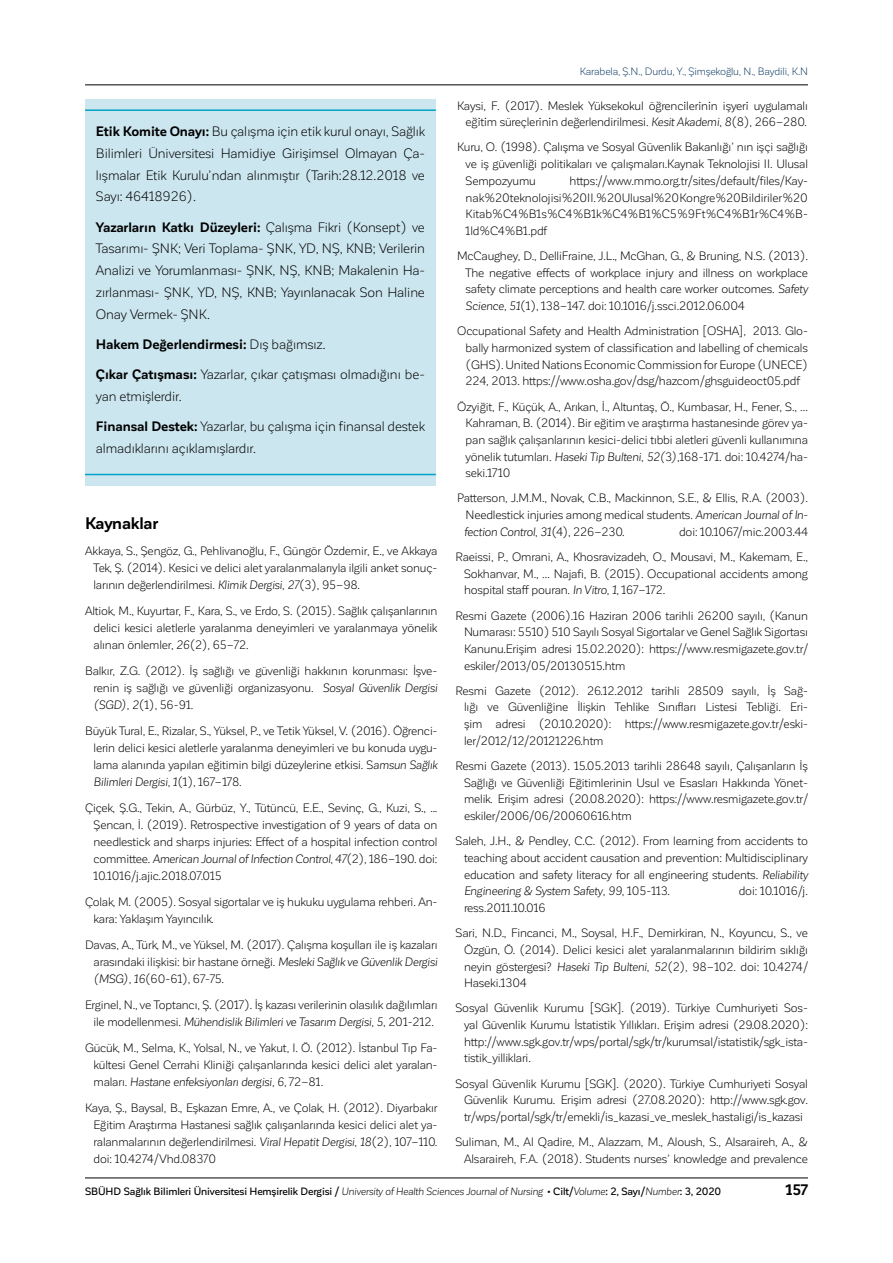
<style>
.page{position:relative;width:893px;height:1263px;background:#fff}
.page>*{position:absolute;margin:0;border:0;box-sizing:border-box;transform-origin:0 0}
.t1{font:700 16.5px "Corporative Sans";letter-spacing:-.015em;color:#000}
.t2{font:700 15px "Corporative Sans";color:#000}
.t3{font:13.5px/21.8px "Corporative Sans";letter-spacing:-.01em;color:#000;text-align:justify}
.t4{font:700 13.5px "Corporative Sans";letter-spacing:-.005em;color:#000}
.t5{font:12px/16.6px "Corporative Sans";letter-spacing:-.015em;color:#000;text-align:justify}
.t6{font:500 10.5px "Corporative Sans";letter-spacing:-.01em;color:#000}
.t7{font:10.5px "Corporative Sans";letter-spacing:-.015em;color:#123d65}
.s1{font-weight:700}
.s2{font-weight:400}
.s3{font-style:italic}
.s4{font-weight:400;font-style:italic}
</style>
<div class="page">
<hr style="left:85px;top:85px;width:723px;height:1px;background:#000">
<hr style="left:85px;top:1178px;width:723px;height:1px;background:#000">
<div style="left:85px;top:100px;width:351px;height:386px;background:#cce6ef"></div>
<hr style="left:85px;top:109px;width:351px;height:2px;background:#00a2c7">
<hr style="left:85px;top:474px;width:351px;height:1px;background:#00a2c7">
<p class="t3" style="left:96px;top:121px;width:330px"><span class="s1">Etik Komite Onayı:</span> Bu çalışma için etik kurul onayı, Sağlık Bilimleri Üniversitesi Hamidiye Girişimsel Olmayan Ça&shy;lışmalar Etik Kurulu’ndan alınmıştır (Tarih:28.12.2018 ve Sayı: 46418926).</p>
<p class="t3" style="left:96px;top:216px;width:330px"><span class="s1">Yazarların Katkı Düzeyleri:</span> Çalışma Fikri (Konsept) ve Tasarımı- ŞNK; Veri Toplama- ŞNK, YD, NŞ, KNB; Verilerin Analizi ve Yorumlanması- ŞNK, NŞ, KNB; Makalenin Ha&shy;zırlanması- ŞNK, YD, NŞ, KNB; Yayınlanacak Son Haline Onay Vermek- ŞNK.</p>
<p class="t4" style="left:96px;top:337px;width:231px">Hakem Değerlendirmesi: <span class="s2">Dış bağımsız.</span></p>
<p class="t3" style="left:96px;top:364px;width:330px"><span class="s1">Çıkar Çatışması:</span> Yazarlar, çıkar çatışması olmadığını be&shy;yan etmişlerdir.</p>
<p class="t3" style="left:96px;top:416px;width:330px"><span class="s1">Finansal Destek:</span> Yazarlar, bu çalışma için finansal destek almadıklarını açıklamışlardır.</p>
<h1 class="t1" style="left:85px;top:514px;width:75px">Kaynaklar</h1>
<p class="t5" style="left:94px;top:542px;width:345px;line-height:17.1px;text-indent:-9px">Akkaya, S., Şengöz, G., Pehlivanoğlu, F., Güngör Özdemir, E., ve Akkaya Tek, Ş. (2014). Kesici ve delici alet yaralanmalarıyla ilgili anket sonuç&shy;larının değerlendirilmesi. <span class="s3">Klimik Dergisi</span>, <span class="s3">27</span>(3), 95–98.</p>
<p class="t5" style="left:94px;top:602px;width:345px;line-height:17.1px;text-indent:-9px">Altiok, M., Kuyurtar, F., Kara, S., ve Erdo, S. (2015). Sağlık çalışanlarının delici kesici aletlerle yaralanma deneyimleri ve yaralanmaya yönelik alınan önlemler, <span class="s3">26</span>(2), 65–72.</p>
<p class="t5" style="left:94px;top:662px;width:345px;line-height:17.1px;text-indent:-9px">Balkır, Z.G. (2012). İş sağlığı ve güvenliği hakkının korunması: İşve&shy;renin iş sağlığı ve güvenliği organizasyonu. <span class="s3">Sosyal Güvenlik Dergisi (SGD)</span>, <span class="s3">2</span>(1), 56-91.</p>
<p class="t5" style="left:94px;top:722px;width:345px;line-height:17.1px;text-indent:-9px">Büyük Tural, E., Rizalar, S., Yüksel, P., ve Tetik Yüksel, V. (2016). Öğrenci&shy;lerin delici kesici aletlerle yaralanma deneyimleri ve bu konuda uygu&shy;lama alanında yapılan eğitimin bilgi düzeylerine etkisi. S<span class="s3">amsun Sağlık Bilimleri Dergisi</span>, <span class="s3">1</span>(1), 167–178.</p>
<p class="t5" style="left:94px;top:799px;width:345px;line-height:17.1px;text-indent:-9px">Çiçek, Ş.G., Tekin, A., Gürbüz, Y., Tütüncü, E.E., Sevinç, G., Kuzi, S., ...<br>Şencan, İ. (2019). Retrospective investigation of 9 years of data on needlestick and sharps injuries: Effect of a hospital infection control committee. <span class="s3">American Journal of Infection Control</span>, <span class="s3">47</span>(2), 186–190. doi:<br>10.1016/j.ajic.2018.07.015</p>
<p class="t5" style="left:94px;top:893px;width:345px;line-height:17.1px;text-indent:-9px">Çolak, M. (2005). Sosyal sigortalar ve iş hukuku uygulama rehberi. An&shy;kara: Yaklaşım Yayıncılık.</p>
<p class="t5" style="left:94px;top:936px;width:345px;line-height:17.1px;text-indent:-9px">Davas, A., Türk, M., ve Yüksel, M. (2017). Çalışma koşulları ı̇le ı̇ş kazaları arasındakı̇ı̇lı̇şkı̇sı̇: bı̇r hastane ö rneğı̇. <span class="s3">Mesleki Sağlık ve Güvenlik Dergisi (MSG)</span>, <span class="s3">16</span>(60-61), 67-75.</p>
<p class="t5" style="left:85px;top:996px;width:354px;line-height:17.1px;text-align:center">Erginel, N., ve Toptancı, Ş. (2017). İş kazası verilerinin olasılık dağılımları ile modellenmesi. <span class="s3">Mühendislik Bilimleri ve Tasarım Dergisi</span>, <span class="s3">5</span>, 201-212.</p>
<p class="t5" style="left:94px;top:1039px;width:345px;line-height:17.1px;text-indent:-9px">Gücük, M., Selma, K., Yolsal, N., ve Yakut, I. Ö. (2012). İstanbul Tıp Fa&shy;kültesi Genel Cerrahi Kliniği çalışanlarında kesici delici alet yaralan&shy;maları. <span class="s3">Hastane enfeksiyonları dergisi</span>, <span class="s3">6</span>, 72–81.</p>
<p class="t5" style="left:94px;top:1099px;width:345px;line-height:17.1px;text-indent:-9px">Kaya, Ş., Baysal, B., Eşkazan Emre, A., ve Çolak, H. (2012). Diyarbakır Eğitim Araştırma Hastanesi sağlık çalışanlarında kesici delici alet ya&shy;ralanmalarının değerlendirilmesi. <span class="s3">Viral Hepatit Dergisi</span>, <span class="s3">18</span>(2), 107–110. doi: 10.4274/Vhd.08370</p>
<p class="t7" style="left:580px;top:66px;width:230px">Karabela, Ş.N., Durdu, Y., Şimşekoğlu, N., Baydili, K.N</p>
<p class="t5" style="left:457px;top:97px;width:352px;text-align:right">Kaysi, F. (2017). Meslek Yüksekokul öğrenci̇leri̇ni̇n ı̇şyeri̇ uygulamalı eği̇ti̇m süreçleri̇ni̇n değerlendirilmesi. <span class="s3">Kesit Akademi</span>, <span class="s3">8</span>(8), 266–280.</p>
<p class="t5" style="left:466px;top:139px;width:344px;text-indent:-9px">Kuru, O. (1998). Çalışma ve Sosyal Güvenlik Bakanlığı’ nın işçi sağlığı ve iş güvenliği politikaları ve çalışmaları.Kaynak Teknolojisi II. Ulusal Sempozyumu</p>
<p class="t5" style="left:466px;top:172px;width:344px;text-indent:104px">https://www.mmo.org.tr/sites/default/files/Kay&shy;nak%20teknolojisi%20II.%20Ulusal%20Kongre%20Bildiriler%20<br>Kitab%C4%B1s%C4%B1k%C4%B1%C5%9Ft%C4%B1r%C4%B-1ld%C4%B1.pdf</p>
<p class="t5" style="left:466px;top:248px;width:344px;text-indent:-9px">McCaughey, D., DelliFraine, J.L., McGhan, G., &amp; Bruning, N.S. (2013).<br>The negative effects of workplace injury and illness on workplace safety climate perceptions and health care worker outcomes. <span class="s3">Safety Science</span>, <span class="s3">51</span>(1), 138–147. doi: 10.1016/j.ssci.2012.06.004</p>
<p class="t5" style="left:466px;top:323px;width:344px;text-indent:-9px">Occupational Safety and Health Administration [OSHA], 2013. Glo&shy;bally harmonized system of classification and labelling of chemicals (GHS). United Nations Economic Commission for Europe (UNECE)<br>224, 2013. https://www.osha.gov/dsg/hazcom/ghsguideoct05.pdf</p>
<p class="t5" style="left:466px;top:398px;width:344px;text-indent:-8px">Özyiğit, F., Küçük, A., Arıkan, İ., Altuntaş, Ö., Kumbasar, H., Fener, S., … Kahraman, B. (2014). Bir eğitim ve araştırma hastanesinde görev ya&shy;pan sağlık çalışanlarının kesici-delici tıbbi aletleri güvenli kullanımına yönelik tutumları. <span class="s3">Haseki Tip Bulteni</span>, <span class="s3">52(</span>3<span class="s3">)</span>,168-171. doi: 10.4274/ha&shy;seki.1710</p>
<p class="t5" style="left:464px;top:490px;width:345px;text-indent:-7px">Patterson, J.M.M., Novak, C.B., Mackinnon, S.E., &amp; Ellis, R.A. (2003).<br>Needlestick injuries among medical students. <span class="s3">American Journal of In&shy;fection Control</span>, <span class="s3">31</span>(4), 226–230.</p>
<p class="t5" style="left:455px;top:519px;width:354px;line-height:25.2px;text-align:right">doi: 10.1067/mic.2003.44<br>Raeissi, P., Omrani, A., Khosravizadeh, O., Mousavi, M., Kakemam, E.,</p>
<p class="t5" style="left:464px;top:565px;width:345px">Sokhanvar, M., … Najafi, B. (2015). Occupational accidents among hospital staff pouran. <span class="s3">In Vitro</span>, <span class="s3">1</span>, 167–172.</p>
<p class="t5" style="left:464px;top:607px;width:345px;text-indent:-9px">Resmi Gazete (2006).16 Haziran 2006 tarihli 26200 sayılı, (Kanun Numarası: 5510) 510 Sayılı Sosyal Sigortalar ve Genel Sağlık Sigortası Kanunu.Erişim adresi 15.02.2020): https://www.resmigazete.gov.tr/ eskiler/2013/05/20130515.htm</p>
<p class="t5" style="left:464px;top:682px;width:345px;text-indent:-9px">Resmi Gazete (2012). 26.12.2012 tarihli 28509 sayılı, İş Sağ&shy;lığı ve Güvenliğine İlişkin Tehlike Sınıfları Listesi Tebliği. Eri&shy;şim adresi (20.10.2020): https://www.resmigazete.gov.tr/eski&shy;ler/2012/12/20121226.htm</p>
<p class="t5" style="left:464px;top:758px;width:345px;text-indent:-9px">Resmi Gazete (2013). 15.05.2013 tarihli 28648 sayılı, Çalışanların İş Sağlığı ve Güvenliği Eğitimlerinin Usul ve Esasları Hakkında Yönet&shy;melik. Erişim adresi (20.08.2020): https://www.resmigazete.gov.tr/ eskiler/2006/06/20060616.htm</p>
<p class="t5" style="left:464px;top:833px;width:345px;text-indent:-9px">Saleh, J.H., &amp; Pendley, C.C. (2012). From learning from accidents to teaching about accident causation and prevention: Multidisciplinary education and safety literacy for all engineering students. <span class="s3">Reliability Engineering &amp; System Safety</span>, <span class="s3">99</span>, 105-113.</p>
<p class="t5" style="left:739px;top:883px;width:71px">doi: 10.1016/j.</p>
<p class="t5" style="left:455px;top:895px;width:354px;line-height:25.2px;text-indent:9px">ress.2011.10.016<br>Sari, N.D., Fincanci, M., Soysal, H.F., Demirkiran, N., Koyuncu, S., ve</p>
<p class="t5" style="left:464px;top:941px;width:345px">Özgün, Ö. (2014). Delici kesici alet yaralanmalarının bildirim sıklığı neyin göstergesi? <span class="s3">Haseki Tip Bulteni</span>, <span class="s3">52</span>(2), 98–102. doi: 10.4274/ Haseki.1304</p>
<p class="t5" style="left:464px;top:1000px;width:345px;text-indent:-9px">Sosyal Güvenlik Kurumu [SGK]. (2019). Türkiye Cumhuriyeti Sos&shy;yal Güvenlik Kurumu İstatistik Yıllıkları. Erişim adresi (29.08.2020): http://www.sgk.gov.tr/wps/portal/sgk/tr/kurumsal/istatistik/sgk_ista&shy;tistik_yilliklari.</p>
<p class="t5" style="left:464px;top:1075px;width:345px;text-indent:-9px">Sosyal Güvenlik Kurumu [SGK]. (2020). Türkiye Cumhuriyeti Sosyal Güvenlik Kurumu. Erişim adresi (27.08.2020): http://www.sgk.gov. tr/wps/portal/sgk/tr/emekli/is_kazasi_ve_meslek_hastaligi/is_kazasi</p>
<p class="t5" style="left:455px;top:1134px;width:354px;text-align:right">Suliman, M., Al Qadire, M., Alazzam, M., Aloush, S., Alsaraireh, A., &amp;<br>Alsaraireh, F.A. (2018). Students nurses’ knowledge and prevalence</p>
<p class="t6" style="left:85px;top:1186px;width:638px">SBÜHD Sağlık Bilimleri Üniversitesi Hemşirelik Dergisi / <span class="s4">University of Health Sciences Journal of Nursing</span> • Cilt/<span class="s4">Volume</span>: 2, Sayı/<span class="s4">Number</span>: 3, 2020</p>
<p class="t2" style="left:786px;top:1181px;width:24px">157</p>
</div>
